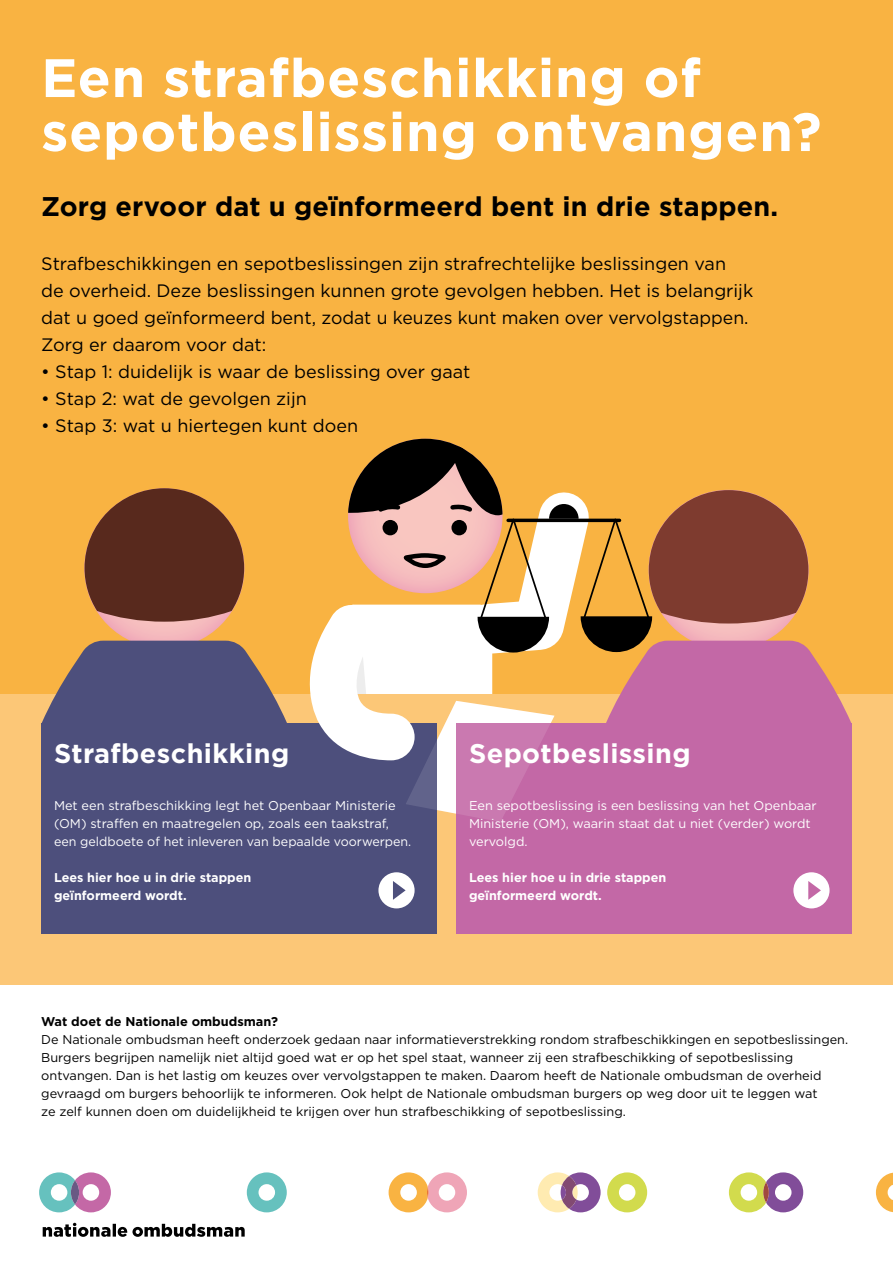
<style>
.page{position:relative;width:893px;height:1263px;background:#f9b342}
.page>*{position:absolute;margin:0;border:0;box-sizing:border-box;transform-origin:0 0}
.t1{font:700 54px/54px "Gotham";letter-spacing:.015em;color:#fff}
.t2{font:700 27px "Gotham";letter-spacing:.005em;color:#000}
.t3{font:700 27px "Gotham";letter-spacing:.015em;color:#fff}
.t4{font:18px/27px "Gotham";color:#000}
.t5{font:12.75px/18px "Gotham";color:#000}
.t6{font:12.75px/18px "Gotham";color:#fff}
.t7{font:700 12.75px/18px "Gotham";color:#fff}
.t8{font:700 12.75px "Gotham";color:#000}
</style>
<div class="page">
<div style="left:0;top:984px;width:893px;height:279px;background:#fff"></div>
<svg style="left:39px;top:1172px;width:72px;height:40px"></svg>
<svg style="left:43px;top:1223px;width:202px;height:14px"></svg>
<svg style="left:247px;top:1172px;width:40px;height:40px"></svg>
<svg style="left:389px;top:1172px;width:78px;height:40px"></svg>
<svg style="left:607px;top:1172px;width:40px;height:40px"></svg>
<svg style="left:729px;top:1172px;width:74px;height:40px"></svg>
<svg style="left:538px;top:1172px;width:63px;height:40px"></svg>
<svg style="left:876px;top:1172px;width:17px;height:40px"></svg>
<div style="left:0;top:694px;width:893px;height:290px;background:#fcc777"></div>
<div style="left:456px;top:723px;width:396px;height:210px;background:#c368a6"></div>
<div style="left:793px;top:872px;width:36px;height:36px;background:#fff;border-radius:50%"></div>
<svg style="left:808px;top:881px;width:13px;height:19px"></svg>
<div style="left:41px;top:723px;width:396px;height:210px;background:#4d4f7c"></div>
<div style="left:378px;top:872px;width:37px;height:36px;background:#fff;border-radius:50%"></div>
<svg style="left:393px;top:881px;width:13px;height:19px"></svg>
<svg style="left:84px;top:488px;width:160px;height:160px;background:#f1b5ba"></svg>
<svg style="left:42px;top:641px;width:245px;height:82px"></svg>
<svg style="left:85px;top:488px;width:159px;height:134px"></svg>
<svg style="left:309px;top:439px;width:542px;height:383px"></svg>
<h1 class="t1" style="left:41px;top:51px;width:782px">Een strafbeschikking of sepotbeslissing ontvangen?</h1>
<h2 class="t2" style="left:41px;top:188px;width:738px">Zorg ervoor dat u geïnformeerd bent in drie stappen.</h2>
<p class="t4" style="left:41px;top:250px;width:713px">Strafbeschikkingen en sepotbeslissingen zijn strafrechtelijke beslissingen van<br>de overheid. Deze beslissingen kunnen grote gevolgen hebben. Het is belangrijk dat u goed geïnformeerd bent, zodat u keuzes kunt maken over vervolgstappen.<br>Zorg er daarom voor dat:</p>
<h3 class="t4" style="left:41px;top:358px;width:431px">• Stap 1: duidelijk is waar de beslissing over gaat</h3>
<h3 class="t4" style="left:41px;top:385px;width:267px">• Stap 2: wat de gevolgen zijn</h3>
<h3 class="t4" style="left:41px;top:412px;width:318px">• Stap 3: wat u hiertegen kunt doen</h3>
<h2 class="t3" style="left:54px;top:735px;width:237px">Strafbeschikking</h2>
<p class="t6" style="left:54px;top:796px;width:359px">Met een strafbeschikking legt het Openbaar Ministerie (OM) straffen en maatregelen op, zoals een taakstraf, een geldboete of het inleveren van bepaalde voorwerpen.</p>
<p class="t7" style="left:54px;top:868px;width:199px">Lees hier hoe u in drie stappen geïnformeerd wordt.</p>
<h2 class="t3" style="left:469px;top:735px;width:223px">Sepotbeslissing</h2>
<p class="t6" style="left:469px;top:796px;width:349px">Een sepotbeslissing is een beslissing van het Openbaar<br>Ministerie (OM), waarin staat dat u niet (verder) wordt vervolgd.</p>
<p class="t7" style="left:469px;top:868px;width:199px">Lees hier hoe u in drie stappen geïnformeerd wordt.</p>
<p class="t8" style="left:41px;top:1013px;width:238px">Wat doet de Nationale ombudsman?</p>
<p class="t5" style="left:41px;top:1030px;width:808px">De Nationale ombudsman heeft onderzoek gedaan naar informatieverstrekking rondom strafbeschikkingen en sepotbeslissingen.<br>Burgers begrijpen namelijk niet altijd goed wat er op het spel staat, wanneer zij een strafbeschikking of sepotbeslissing ontvangen. Dan is het lastig om keuzes over vervolgstappen te maken. Daarom heeft de Nationale ombudsman de overheid gevraagd om burgers behoorlijk te informeren. Ook helpt de Nationale ombudsman burgers op weg door uit te leggen wat<br>ze zelf kunnen doen om duidelijkheid te krijgen over hun strafbeschikking of sepotbeslissing.</p>
</div>
